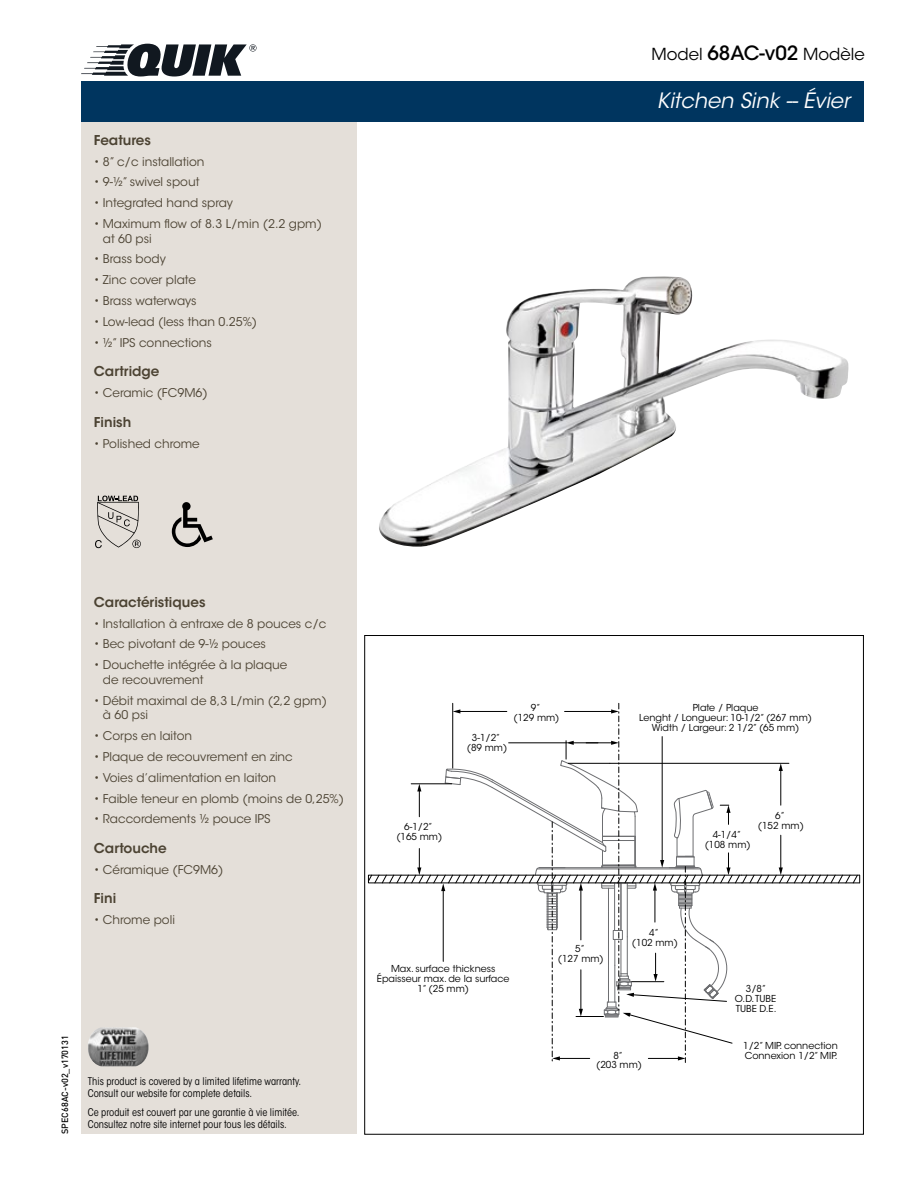
<style>
.page{position:relative;width:918px;height:1188px;background:#fff}
.page>*{position:absolute;margin:0;border:0;box-sizing:border-box;transform-origin:0 0}
.t1{font:italic 21px "ITC Avant Garde Std";color:#fff}
.t2{font:16.5px "ITC Avant Garde Std";color:#000}
.t3{font:600 13.5px "ITC Avant Garde Std";color:#4c4333}
.t4{font:12px/14.4px "ITC Avant Garde Std";color:#4c4333}
.t5{font:condensed 10.5px/12px "ITC Avant Garde Std";color:#000}
.t6{font:9.6px/9.9px "ITC Avant Garde Std";color:#000;text-align:center}
.t7{font:500 9px "DIN";color:#000}
.s1{font-weight:500;font-size:19.5px}
</style>
<div class="page">
<div style="left:81px;top:81px;width:275px;height:1053px;background:#e4dfd9"></div>
<div style="left:81px;top:81px;width:783px;height:41px;background:#00355f"></div>
<svg style="left:172px;top:502px;width:41px;height:45px"></svg>
<svg style="left:95px;top:496px;width:46px;height:52px"></svg>
<svg style="left:368px;top:703px;width:492px;height:360px"></svg>
<img style="left:379px;top:276px;width:470px;height:271px">
<img style="left:88px;top:1027px;width:61px;height:39px">
<svg style="left:81px;top:44px;width:175px;height:33px"></svg>
<p class="t3" style="left:94px;top:131px;width:59px">Features</p>
<p class="t4" style="left:94px;top:154px;width:112px">• 8” c/c installation</p>
<p class="t4" style="left:94px;top:175px;width:107px">• 9-1/2” swivel spout</p>
<p class="t4" style="left:94px;top:196px;width:141px">• Integrated hand spray</p>
<p class="t4" style="left:103px;top:217px;width:221px;text-indent:-9px">• Maximum flow of 8.3 L/min (2.2 gpm) at 60 psi</p>
<p class="t4" style="left:94px;top:252px;width:74px">• Brass body</p>
<p class="t4" style="left:94px;top:273px;width:104px">• Zinc cover plate</p>
<p class="t4" style="left:94px;top:294px;width:104px">• Brass waterways</p>
<p class="t4" style="left:94px;top:315px;width:165px">• Low-lead (less than 0.25%)</p>
<p class="t4" style="left:94px;top:336px;width:120px">• 1/2” IPS connections</p>
<p class="t3" style="left:94px;top:363px;width:67px">Cartridge</p>
<p class="t4" style="left:94px;top:386px;width:115px">• Ceramic (FC9M6)</p>
<p class="t3" style="left:94px;top:413px;width:39px">Finish</p>
<p class="t4" style="left:94px;top:436px;width:107px">• Polished chrome</p>
<h2 class="t2" style="left:651px;top:44px;width:215px">Model <span class="s1">68AC-v02</span> Modèle</h2>
<h1 class="t1" style="left:657px;top:88px;width:194px">Kitchen Sink -- Évier</h1>
<p class="t3" style="left:94px;top:593px;width:113px">Caractéristiques</p>
<p class="t4" style="left:94px;top:616px;width:234px">• Installation à entraxe de 8 pouces c/c</p>
<p class="t4" style="left:94px;top:637px;width:174px">• Bec pivotant de 9-1/2 pouces</p>
<p class="t4" style="left:103px;top:658px;width:186px;text-indent:-9px">• Douchette intégrée à la plaque de recouvrement</p>
<p class="t4" style="left:103px;top:693px;width:226px;text-indent:-9px">• Débit maximal de 8,3 L/min (2,2 gpm) à 60 psi</p>
<p class="t4" style="left:94px;top:729px;width:100px">• Corps en laiton</p>
<p class="t4" style="left:94px;top:749px;width:200px">• Plaque de recouvrement en zinc</p>
<p class="t4" style="left:94px;top:770px;width:184px">• Voies d’alimentation en laiton</p>
<p class="t4" style="left:94px;top:791px;width:252px">• Faible teneur en plomb (moins de 0,25%)</p>
<p class="t4" style="left:94px;top:812px;width:178px">• Raccordements 1/2 pouce IPS</p>
<p class="t3" style="left:94px;top:839px;width:74px">Cartouche</p>
<p class="t4" style="left:94px;top:862px;width:131px">• Céramique (FC9M6)</p>
<p class="t3" style="left:94px;top:890px;width:24px">Fini</p>
<p class="t4" style="left:94px;top:913px;width:83px">• Chrome poli</p>
<p class="t7" style="left:59px;top:1134px;width:100px;rotate:-90deg">SPEC68AC-v02_v170131</p>
<p class="t5" style="left:88px;top:1075px;width:215px">This product is covered by a limited lifetime warranty.<br>Consult our website for complete details.</p>
<p class="t5" style="left:88px;top:1106px;width:213px">Ce produit est couvert par une garantie à vie limitée.<br>Consultez notre site internet pour tous les détails.</p>
<p class="t6" style="left:396px;top:822px;width:47px">6-1/2” (165 mm)</p>
<p class="t6" style="left:467px;top:732px;width:42px">3-1/2” (89 mm)</p>
<p class="t6" style="left:514px;top:703px;width:47px">9”<br>(129 mm)</p>
<p class="t6" style="left:639px;top:703px;width:174px">Plate / Plaque<br>Lenght / Longueur: 10-1/2” (267 mm)<br>Width / Largeur: 2 1/2” (65 mm)</p>
<p class="t6" style="left:705px;top:830px;width:47px">4-1/4” (108 mm)</p>
<p class="t6" style="left:758px;top:811px;width:47px">6”<br>(152 mm)</p>
<p class="t6" style="left:377px;top:964px;width:134px">Max. surface thickness<br>Épaisseur max. de la surface<br>1” (25 mm)</p>
<p class="t6" style="left:558px;top:943px;width:47px">5”<br>(127 mm)</p>
<p class="t6" style="left:632px;top:927px;width:47px">4”<br>(102 mm)</p>
<p class="t6" style="left:596px;top:1050px;width:47px">8”<br>(203 mm)</p>
<p class="t6" style="left:735px;top:984px;width:43px">3/8”<br>O.D. TUBE<br>TUBE D.E.</p>
<p class="t6" style="left:743px;top:1041px;width:96px;text-align:left">1/2” MIP. connection<br>Connexion 1/2” MIP.</p>
</div>
